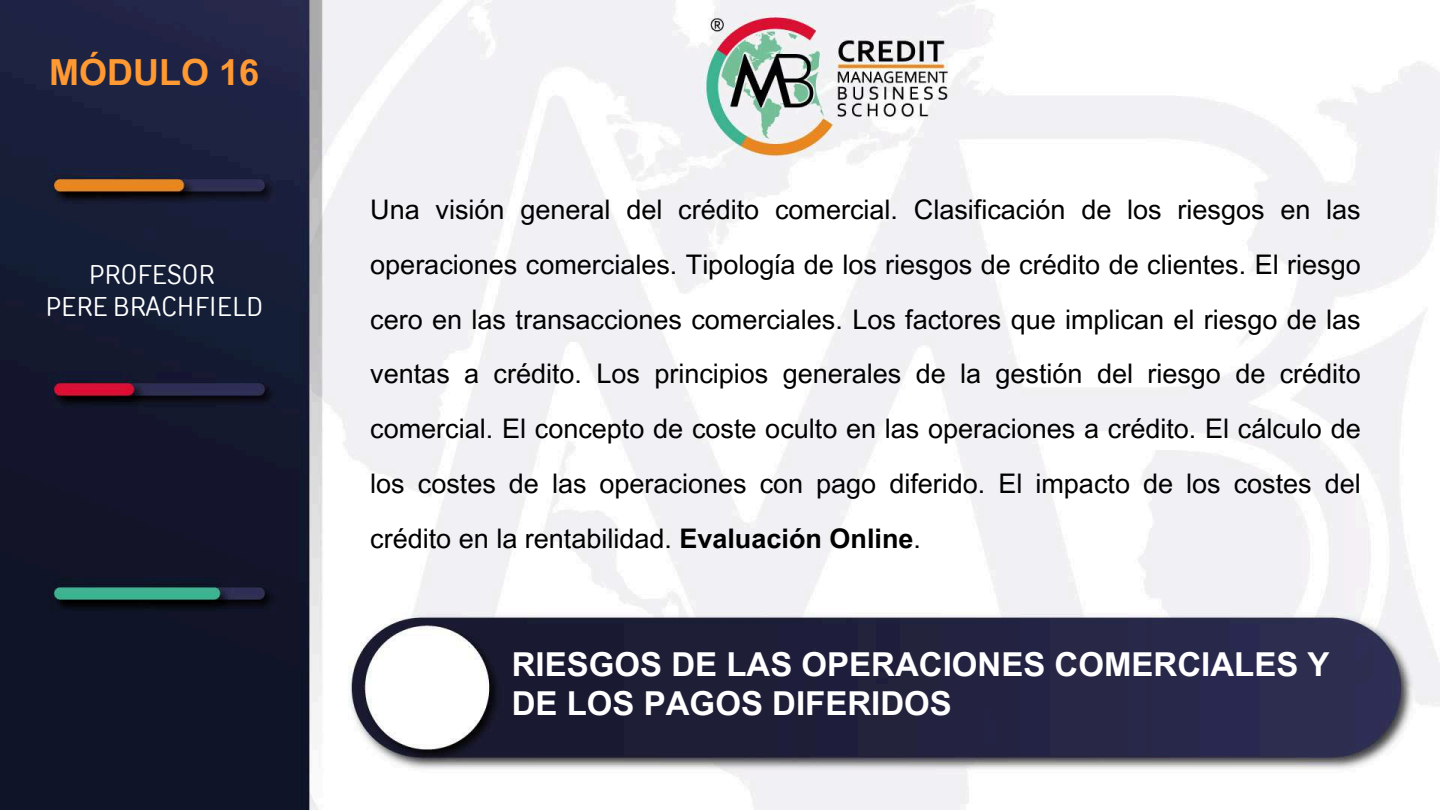
<style>
.page{position:relative;width:1440px;height:810px;background:#fff}
.page>*{position:absolute;margin:0;border:0;box-sizing:border-box;transform-origin:0 0}
.t1{font:700 36px "Arial MT Pro";color:#f93}
.t2{font:700 33px/39px "Arial MT Pro";color:#fff}
.t3{font:27px/54.8px "Arial MT Pro";color:#000;text-align:justify}
.t4{font:27px/32.2px "TT Rounds Condensed";letter-spacing:.01em;color:#fff;text-align:center}
.s1{font-weight:700}
</style>
<div class="page">
<img style="left:0;top:0;width:1440px;height:810px">
<h1 class="t1" style="left:49px;top:59px;width:212px">MÓDULO 16</h1>
<p class="t4" style="left:45px;top:258px;width:219px">PROFESOR<br>PERE BRACHFIELD</p>
<p class="t3" style="left:370px;top:186px;width:992px">Una visión general del crédito comercial. Clasificación de los riesgos en las operaciones comerciales. Tipología de los riesgos de crédito de clientes. El riesgo cero en las transacciones comerciales. Los factores que implican el riesgo de las ventas a crédito. Los principios generales de la gestión del riesgo de crédito comercial. El concepto de coste oculto en las operaciones a crédito. El cálculo de los costes de las operaciones con pago diferido. El impacto de los costes del crédito en la rentabilidad. <span class="s1">Evaluación Online</span>.</p>
<p class="t2" style="left:512px;top:649px;width:819px">RIESGOS DE LAS OPERACIONES COMERCIALES Y<br>DE LOS PAGOS DIFERIDOS</p>
</div>
